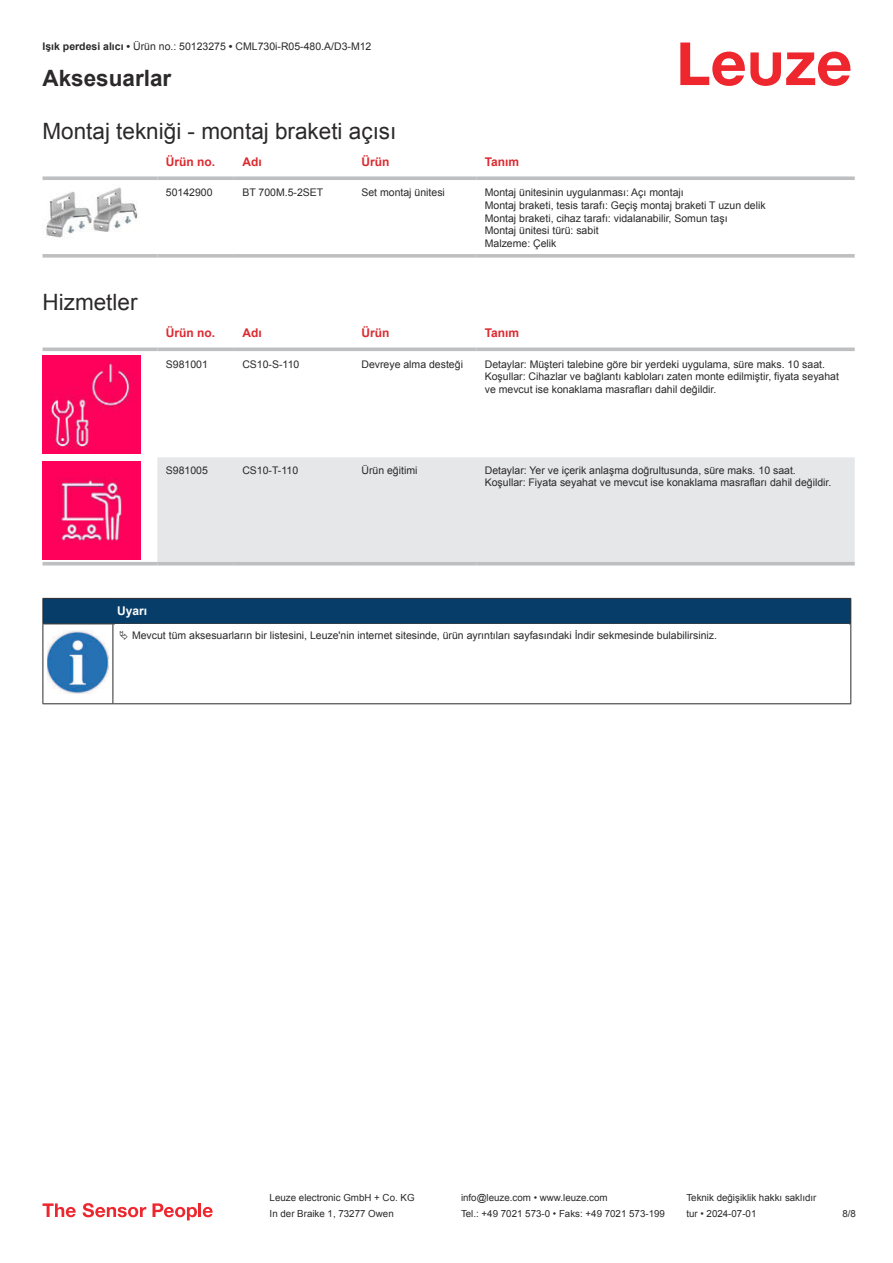
<style>
.page{position:relative;width:893px;height:1263px;background:#fff}
.page>*{position:absolute;margin:0;border:0;box-sizing:border-box;transform-origin:0 0}
.t1{font:22.5px "Arial";color:#2b292a}
.t2{font:700 22.5px "Arial";color:#2b292a}
.t3{font:700 12px "Arial";color:#db2a30}
.t4{font:700 12px "Arial";color:#fff}
.t5{font:10.5px/12.6px "Arial";color:#2b292a}
.t6{font:9.75px "Arial";color:#2b292a}
.s1{font-weight:700}
</style>
<div class="page">
<svg style="left:680px;top:43px;width:170px;height:43px"></svg>
<svg style="left:43px;top:176px;width:114px;height:4px"></svg>
<svg style="left:157px;top:176px;width:77px;height:4px"></svg>
<svg style="left:234px;top:176px;width:119px;height:4px"></svg>
<svg style="left:353px;top:176px;width:123px;height:4px"></svg>
<svg style="left:476px;top:176px;width:379px;height:4px;fill:#bdbfc1"></svg>
<svg style="left:43px;top:254px;width:114px;height:4px"></svg>
<svg style="left:157px;top:254px;width:77px;height:4px"></svg>
<svg style="left:234px;top:254px;width:119px;height:4px"></svg>
<svg style="left:353px;top:254px;width:123px;height:4px"></svg>
<svg style="left:476px;top:254px;width:379px;height:4px;fill:#c0c2c4"></svg>
<img style="left:46px;top:187px;width:92px;height:51px">
<svg style="left:43px;top:355px;width:812px;height:211px"></svg>
<div style="left:157px;top:457px;width:698px;height:105px;background:#e6e7e9"></div>
<svg style="left:43px;top:347px;width:114px;height:4px"></svg>
<svg style="left:157px;top:347px;width:77px;height:4px"></svg>
<svg style="left:234px;top:347px;width:119px;height:4px"></svg>
<svg style="left:353px;top:347px;width:123px;height:4px"></svg>
<svg style="left:476px;top:347px;width:379px;height:4px;fill:#bdbfc1"></svg>
<hr style="left:43px;top:562px;width:114px;height:3px;background:#bdbfc1">
<hr style="left:157px;top:562px;width:77px;height:3px;background:#bdbfc1">
<hr style="left:234px;top:562px;width:119px;height:3px;background:#bdbfc1">
<hr style="left:353px;top:562px;width:123px;height:3px;background:#bdbfc1">
<hr style="left:476px;top:562px;width:379px;height:3px;background:#bdbfc1">
<img style="left:43px;top:355px;width:97px;height:98px">
<img style="left:43px;top:462px;width:97px;height:97px">
<div style="left:43px;top:598px;width:808px;height:26px;background:#063d69"></div>
<hr style="left:113px;top:623px;width:738px;height:1px;background:#2b292a">
<hr style="left:43px;top:624px;width:1px;height:75px;background:#2b292a">
<hr style="left:113px;top:624px;width:1px;height:75px;background:#2b292a">
<hr style="left:850px;top:624px;width:1px;height:75px;background:#2b292a">
<hr style="left:43px;top:703px;width:70px;height:1px;background:#2b292a">
<hr style="left:113px;top:703px;width:738px;height:1px;background:#2b292a">
<img style="left:47px;top:630px;width:61px;height:63px">
<svg style="left:43px;top:1203px;width:33px;height:14px"></svg>
<svg style="left:83px;top:1203px;width:63px;height:14px"></svg>
<svg style="left:153px;top:1203px;width:44px;height:17px"></svg>
<hr style="left:198px;top:1203px;width:3px;height:14px;background:#ed272d">
<svg style="left:203px;top:1207px;width:10px;height:10px"></svg>
<p class="t5" style="left:43px;top:41px;width:330px"><span class="s1">Işık perdesi alıcı •</span> Ürün no.: 50123275 <span class="s1">•</span> CML730i-R05-480.A/D3-M12</p>
<h1 class="t2" style="left:43px;top:63px;width:130px">Aksesuarlar</h1>
<h1 class="t1" style="left:43px;top:116px;width:355px">Montaj tekniği - montaj braketi açısı</h1>
<p class="t3" style="left:166px;top:153px;width:51px">Ürün no.</p>
<p class="t3" style="left:242px;top:153px;width:21px">Adı</p>
<p class="t3" style="left:361px;top:157px;width:29px">Ürün</p>
<p class="t3" style="left:485px;top:153px;width:36px">Tanım</p>
<p class="t5" style="left:166px;top:186px;width:48px">50142900</p>
<p class="t5" style="left:242px;top:187px;width:82px">BT 700M.5-2SET</p>
<p class="t5" style="left:361px;top:186px;width:85px">Set montaj ünitesi</p>
<p class="t5" style="left:485px;top:186px;width:282px">Montaj ünitesinin uygulanması: Açı montajı<br>Montaj braketi, tesis tarafı: Geçiş montaj braketi T uzun delik Montaj braketi, cihaz tarafı: vidalanabilir, Somun taşı<br>Montaj ünitesi türü: sabit<br>Malzeme: Çelik</p>
<h1 class="t1" style="left:43px;top:287px;width:96px">Hizmetler</h1>
<p class="t3" style="left:166px;top:324px;width:51px">Ürün no.</p>
<p class="t3" style="left:242px;top:324px;width:21px">Adı</p>
<p class="t3" style="left:361px;top:328px;width:29px">Ürün</p>
<p class="t3" style="left:485px;top:324px;width:36px">Tanım</p>
<p class="t5" style="left:166px;top:357px;width:44px">S981001</p>
<p class="t5" style="left:242px;top:358px;width:58px">CS10-S-110</p>
<p class="t5" style="left:361px;top:357px;width:103px">Devreye alma desteği</p>
<p class="t5" style="left:485px;top:357px;width:356px">Detaylar: Müşteri talebine göre bir yerdeki uygulama, süre maks. 10 saat.<br>Koşullar: Cihazlar ve bağlantı kabloları zaten monte edilmiştir, fiyata seyahat ve mevcut ise konaklama masrafları dahil değildir.</p>
<p class="t5" style="left:166px;top:464px;width:44px">S981005</p>
<p class="t5" style="left:242px;top:464px;width:57px">CS10-T-110</p>
<p class="t5" style="left:361px;top:464px;width:58px">Ürün eğitimi</p>
<p class="t5" style="left:485px;top:464px;width:348px">Detaylar: Yer ve içerik anlaşma doğrultusunda, süre maks. 10 saat.<br>Koşullar: Fiyata seyahat ve mevcut ise konaklama masrafları dahil değildir.</p>
<p class="t4" style="left:117px;top:603px;width:32px">Uyarı</p>
<p class="t5" style="left:132px;top:629px;width:586px">Mevcut tüm aksesuarların bir listesini, Leuze'nin internet sitesinde, ürün ayrıntıları sayfasındaki İndir sekmesinde bulabilirsiniz.</p>
<p class="t6" style="left:270px;top:1191px;width:146px">Leuze electronic GmbH + Co. KG</p>
<p class="t6" style="left:461px;top:1191px;width:148px">info@leuze.com • www.leuze.com</p>
<p class="t6" style="left:686px;top:1191px;width:132px">Teknik değişiklik hakkı saklıdır</p>
<p class="t6" style="left:270px;top:1207px;width:126px">In der Braike 1, 73277 Owen</p>
<p class="t6" style="left:461px;top:1207px;width:205px">Tel.: +49 7021 573-0 • Faks: +49 7021 573-199</p>
<p class="t6" style="left:686px;top:1207px;width:72px">tur • 2024-07-01</p>
<p class="t6" style="left:842px;top:1210px;width:15px">8 /8</p>
</div>
